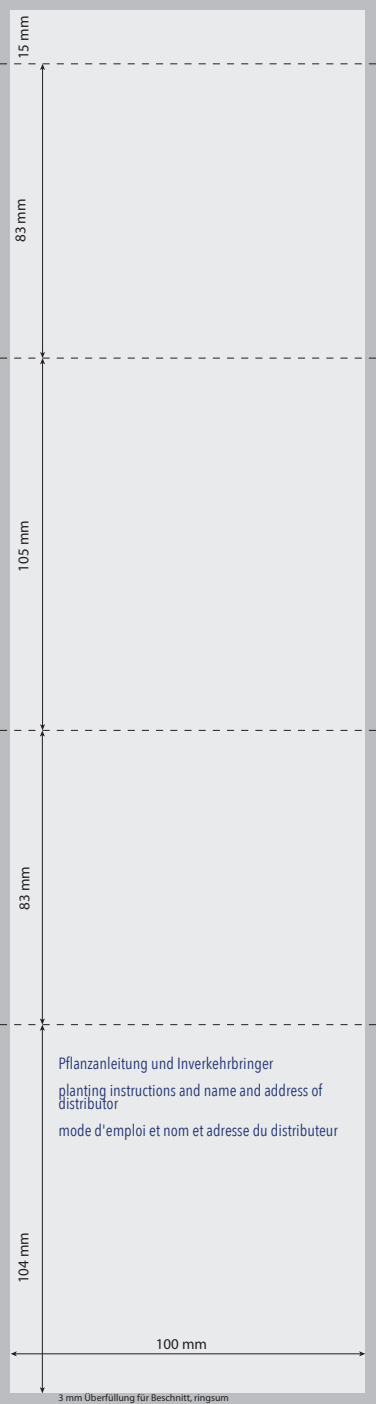
<style>
.page{position:relative;width:376px;height:1404px;background:#fff}
.page>*{position:absolute;margin:0;border:0;box-sizing:border-box;transform-origin:0 0}
.t1{font:16.25px/27px "Avenir Next Condensed";color:#253674}
.t2{font:15px "Myriad Pro";color:#231f20}
.t3{font:10px "Myriad Pro";color:#231f20}
</style>
<div class="page">
<div style="left:0;top:0;width:375px;height:1403px;background:#bcbdc0"></div>
<div style="left:11px;top:11px;width:354px;height:1382px;background:#e9eaeb"></div>
<hr style="left:15px;top:1353px;width:346px;height:1px;background:#231f20">
<svg style="left:11px;top:1351px;width:6px;height:5px"></svg>
<svg style="left:359px;top:1351px;width:6px;height:5px"></svg>
<hr style="left:42px;top:362px;width:1px;height:364px;background:#231f20">
<hr style="left:42px;top:1028px;width:1px;height:360px;background:#231f20">
<svg style="left:40px;top:1386px;width:5px;height:7px"></svg>
<hr style="left:42px;top:734px;width:1px;height:286px;background:#231f20">
<svg style="left:0;top:1018px;width:376px;height:12px"></svg>
<svg style="left:0;top:724px;width:376px;height:12px"></svg>
<hr style="left:42px;top:68px;width:1px;height:285px;background:#231f20">
<svg style="left:0;top:352px;width:376px;height:12px"></svg>
<svg style="left:0;top:63px;width:376px;height:7px"></svg>
<p class="t2" style="left:14px;top:59px;width:45px;rotate:-90deg">15 mm</p>
<p class="t2" style="left:11px;top:242px;width:45px;rotate:-90deg">83 mm</p>
<p class="t2" style="left:14px;top:571px;width:53px;rotate:-90deg">105 mm</p>
<p class="t2" style="left:15px;top:909px;width:45px;rotate:-90deg">83 mm</p>
<p class="t1" style="left:58px;top:1048px;width:265px">Pflanzanleitung und Inverkehrbringer planting instructions and name and address of</p>
<p class="t1" style="left:58px;top:1089px;width:281px">distributor<br>mode d'emploi et nom et adresse du distributeur</p>
<p class="t2" style="left:14px;top:1283px;width:53px;rotate:-90deg">104 mm</p>
<p class="t2" style="left:156px;top:1334px;width:53px">100 mm</p>
<p class="t3" style="left:58px;top:1391px;width:172px">3 mm Überfüllung für Beschnitt, ringsum</p>
</div>
